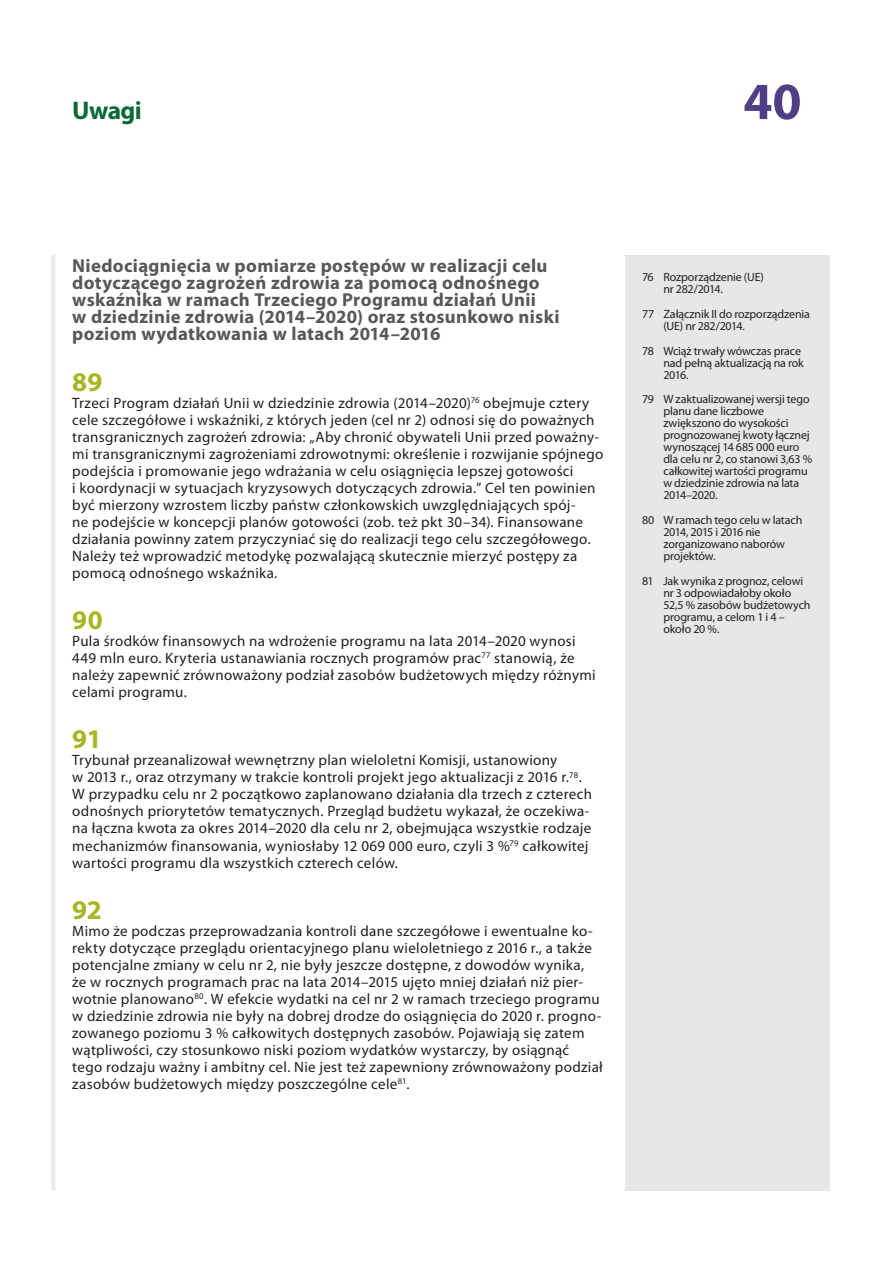
<style>
.page{position:relative;width:893px;height:1263px;background:#fff}
.page>*{position:absolute;margin:0;border:0;box-sizing:border-box;transform-origin:0 0}
.t1{font:700 52.5px "Myriad Pro";color:#4f4085}
.E_05_-_CHAP__1__TEXT{font:700 27px "Myriad Pro";color:#a7b621}
.t2{font:700 25.5px "Myriad Pro";letter-spacing:-.025em;color:#0b6938}
.E_03_-_CHAP__TITRE_A{font:700 18.75px/17px "Myriad Pro";letter-spacing:.02em;color:#57585a}
.E_05_-_CHAP__1__TEXT-2{font:15px/17px "Myriad Pro";letter-spacing:.02em;color:#231f20}
.E_08_-_CHAP__FOOTNOT{font:12px/12px "Myriad Pro";letter-spacing:-.015em;color:#231f20}
</style>
<div class="page">
<div style="left:51px;top:255px;width:5px;height:936px;background:#ebebeb"></div>
<div style="left:625px;top:255px;width:204px;height:936px;background:#e6e7e9"></div>
<h3 class="t2" style="left:72px;top:96px;width:71px">Uwagi</h3>
<h1 class="t1" style="left:743px;top:72px;width:60px">40</h1>
<p class="E_03_-_CHAP__TITRE_A" style="left:72px;top:258px;width:489px">Niedociągnięcia w pomiarze postępów w realizacji celu dotyczącego zagrożeń zdrowia za pomocą odnośnego wskaźnika w ramach Trzeciego Programu działań Unii<br>w dziedzinie zdrowia (2014–2020) oraz stosunkowo niski poziom wydatkowania w latach 2014–2016</p>
<p class="E_05_-_CHAP__1__TEXT" style="left:72px;top:367px;width:32px">89</p>
<p class="E_05_-_CHAP__1__TEXT-2" style="left:72px;top:395px;width:533px">Trzeci Program działań Unii w dziedzinie zdrowia (2014–2020)<sup>76</sup> obejmuje cztery cele szczegółowe i wskaźniki, z których jeden (cel nr 2) odnosi się do poważnych transgranicznych zagrożeń zdrowia: „Aby chronić obywateli Unii przed poważny&shy;mi transgranicznymi zagrożeniami zdrowotnymi: określenie i rozwijanie spójnego podejścia i promowanie jego wdrażania w celu osiągnięcia lepszej gotowości<br>i koordynacji w sytuacjach kryzysowych dotyczących zdrowia.” Cel ten powinien być mierzony wzrostem liczby państw członkowskich uwzględniających spój-<br>ne podejście w koncepcji planów gotowości (zob. też pkt 30–34). Finansowane działania powinny zatem przyczyniać się do realizacji tego celu szczegółowego.<br>Należy też wprowadzić metodykę pozwalającą skutecznie mierzyć postępy za pomocą odnośnego wskaźnika.</p>
<p class="E_05_-_CHAP__1__TEXT" style="left:72px;top:605px;width:32px">90</p>
<p class="E_05_-_CHAP__1__TEXT-2" style="left:72px;top:633px;width:525px">Pula środków finansowych na wdrożenie programu na lata 2014–2020 wynosi 449 mln euro. Kryteria ustanawiania rocznych programów prac<sup>77</sup> stanowią, że należy zapewnić zrównoważony podział zasobów budżetowych między różnymi celami programu.</p>
<p class="E_05_-_CHAP__1__TEXT" style="left:72px;top:724px;width:31px">91</p>
<p class="E_05_-_CHAP__1__TEXT-2" style="left:72px;top:752px;width:521px">Trybunał przeanalizował wewnętrzny plan wieloletni Komisji, ustanowiony<br>w 2013 r., oraz otrzymany w trakcie kontroli projekt jego aktualizacji z 2016 r.<sup>78</sup>.<br>W przypadku celu nr 2 początkowo zaplanowano działania dla trzech z czterech odnośnych priorytetów tematycznych. Przegląd budżetu wykazał, że oczekiwa&shy;na łączna kwota za okres 2014–2020 dla celu nr 2, obejmująca wszystkie rodzaje mechanizmów finansowania, wyniosłaby 12 069 000 euro, czyli 3 %<sup>79</sup> całkowitej wartości programu dla wszystkich czterech celów.</p>
<p class="E_05_-_CHAP__1__TEXT" style="left:72px;top:894px;width:31px">92</p>
<p class="E_05_-_CHAP__1__TEXT-2" style="left:72px;top:922px;width:532px">Mimo że podczas przeprowadzania kontroli dane szczegółowe i ewentualne ko&shy;rekty dotyczące przeglądu orientacyjnego planu wieloletniego z 2016 r., a także potencjalne zmiany w celu nr 2, nie były jeszcze dostępne, z dowodów wynika,<br>że w rocznych programach prac na lata 2014–2015 ujęto mniej działań niż pier&shy;wotnie planowano<sup>80</sup>. W efekcie wydatki na cel nr 2 w ramach trzeciego programu w dziedzinie zdrowia nie były na dobrej drodze do osiągnięcia do 2020 r. progno&shy;zowanego poziomu 3 % całkowitych dostępnych zasobów. Pojawiają się zatem wątpliwości, czy stosunkowo niski poziom wydatków wystarczy, by osiągnąć tego rodzaju ważny i ambitny cel. Nie jest też zapewniony zrównoważony podział zasobów budżetowych między poszczególne cele<sup>81</sup>.</p>
<p class="E_08_-_CHAP__FOOTNOT" style="left:663px;top:271px;width:102px;text-indent:-21px">76 Rozporządzenie (UE) nr 282/2014.</p>
<p class="E_08_-_CHAP__FOOTNOT" style="left:663px;top:308px;width:148px;text-indent:-21px">77 Załącznik II do rozporządzenia (UE) nr 282/2014.</p>
<p class="E_08_-_CHAP__FOOTNOT" style="left:663px;top:345px;width:142px;text-indent:-21px">78 Wciąż trwały wówczas prace nad pełną aktualizacją na rok<br>2016.</p>
<p class="E_08_-_CHAP__FOOTNOT" style="left:663px;top:394px;width:150px;text-indent:-21px">79 W zaktualizowanej wersji tego planu dane liczbowe zwiększono do wysokości prognozowanej kwoty łącznej wynoszącej 14 685 000 euro dla celu nr 2, co stanowi 3,63 % całkowitej wartości programu w dziedzinie zdrowia na lata<br>2014–2020.</p>
<p class="E_08_-_CHAP__FOOTNOT" style="left:663px;top:514px;width:140px;text-indent:-21px">80 W ramach tego celu w latach<br>2014, 2015 i 2016 nie zorganizowano naborów projektów.</p>
<p class="E_08_-_CHAP__FOOTNOT" style="left:663px;top:575px;width:149px;text-indent:-21px">81 Jak wynika z prognoz, celowi nr 3 odpowiadałoby około<br>52,5 % zasobów budżetowych programu, a celom 1 i 4 – około 20 %.</p>
</div>
